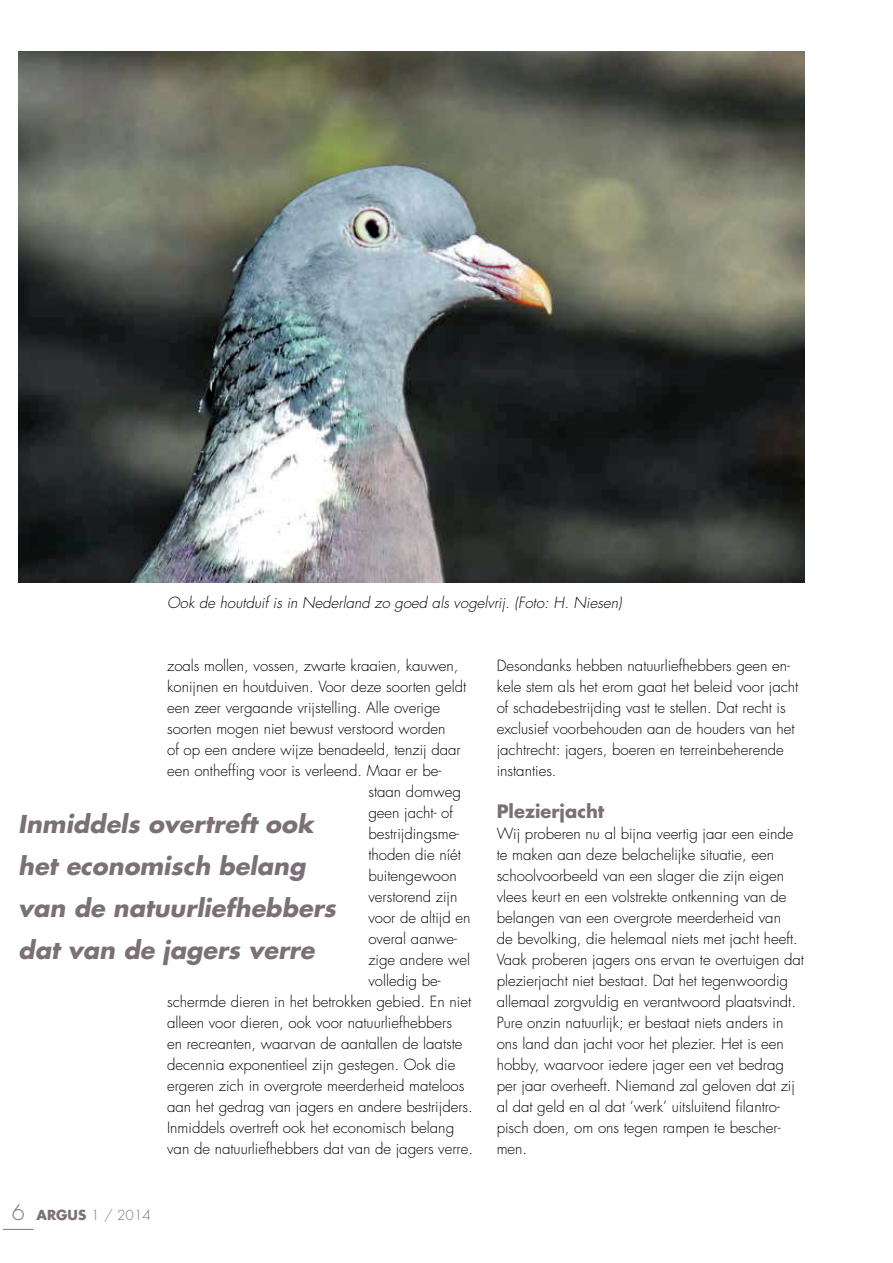
<style>
.page{position:relative;width:893px;height:1263px;background:#fff}
.page>*{position:absolute;margin:0;border:0;box-sizing:border-box;transform-origin:0 0}
.t1{font:italic 700 24px/42px "Futura Std";color:#7b7075}
.t2{font:700 18px "Futura Std";color:#7b7075}
.t3{font:300 15px/21px "Futura Std";color:#000}
.t4{font:italic 300 15px "Futura Std";color:#000}
.t5{font:300 13.5px "Futura Std";color:#7b7075}
.s1{font-size:21px}
.s2{font-weight:700}
</style>
<div class="page">
<hr style="left:3px;top:1229px;width:31px;height:1px;background:#7b7075">
<img style="left:18px;top:51px;width:787px;height:532px">
<p class="t4" style="left:167px;top:594px;width:456px">Ook de houtduif is in Nederland zo goed als vogelvrij. (Foto: H. Niesen)</p>
<p class="t3" style="left:167px;top:656px;width:293px">zoals mollen, vossen, zwarte kraaien, kauwen,</p>
<p class="t3" style="left:167px;top:677px;width:301px">konijnen en houtduiven. Voor deze soorten geldt</p>
<p class="t3" style="left:167px;top:698px;width:275px">een zeer vergaande vrijstelling. Alle overige</p>
<p class="t3" style="left:167px;top:719px;width:280px">soorten mogen niet bewust verstoord worden</p>
<p class="t3" style="left:167px;top:740px;width:295px">of op een andere wijze benadeeld, tenzij daar</p>
<p class="t3" style="left:167px;top:761px;width:276px">een ontheffing voor is verleend. Maar er be-</p>
<p class="t3" style="left:368px;top:782px;width:94px">staan domweg</p>
<p class="t3" style="left:368px;top:803px;width:86px">geen jacht- of</p>
<p class="t3" style="left:368px;top:824px;width:92px">bestrijdingsme-</p>
<p class="t3" style="left:368px;top:845px;width:94px">thoden die níét</p>
<p class="t3" style="left:368px;top:866px;width:90px">buitengewoon</p>
<p class="t3" style="left:368px;top:887px;width:91px">verstorend zijn</p>
<p class="t3" style="left:368px;top:908px;width:104px">voor de altijd en</p>
<p class="t3" style="left:368px;top:929px;width:90px">overal aanwe-</p>
<p class="t3" style="left:368px;top:950px;width:103px">zige andere wel</p>
<p class="t3" style="left:368px;top:971px;width:74px">volledig be-</p>
<p class="t3" style="left:167px;top:992px;width:306px">schermde dieren in het betrokken gebied. En niet</p>
<p class="t3" style="left:167px;top:1013px;width:286px">alleen voor dieren, ook voor natuurliefhebbers</p>
<p class="t3" style="left:167px;top:1034px;width:297px">en recreanten, waarvan de aantallen de laatste</p>
<p class="t3" style="left:167px;top:1055px;width:290px">decennia exponentieel zijn gestegen. Ook die</p>
<p class="t3" style="left:167px;top:1076px;width:299px">ergeren zich in overgrote meerderheid mateloos</p>
<p class="t3" style="left:167px;top:1097px;width:307px">aan het gedrag van jagers en andere bestrijders.</p>
<p class="t3" style="left:167px;top:1118px;width:289px">Inmiddels overtreft ook het economisch belang</p>
<p class="t3" style="left:167px;top:1139px;width:307px">van de natuurliefhebbers dat van de jagers verre.</p>
<h1 class="t1" style="left:18px;top:803px;width:319px">Inmiddels overtreft ook het economisch belang van de natuurliefhebbers dat van de jagers verre</h1>
<p class="t5" style="left:12px;top:1206px;width:140px"><span class="s1">6</span> <span class="s2">ARGUS</span> 1 / 2014</p>
<p class="t3" style="left:497px;top:656px;width:303px">Desondanks hebben natuurliefhebbers geen en&shy;kele stem als het erom gaat het beleid voor jacht of schadebestrijding vast te stellen. Dat recht is exclusief voorbehouden aan de houders van het jachtrecht: jagers, boeren en terreinbeherende instanties.</p>
<p class="t2" style="left:497px;top:800px;width:109px">Plezierjacht</p>
<p class="t3" style="left:497px;top:824px;width:309px">Wij proberen nu al bijna veertig jaar een einde te maken aan deze belachelijke situatie, een schoolvoorbeeld van een slager die zijn eigen vlees keurt en een volstrekte ontkenning van de belangen van een overgrote meerderheid van<br>de bevolking, die helemaal niets met jacht heeft.<br>Vaak proberen jagers ons ervan te overtuigen dat plezierjacht niet bestaat. Dat het tegenwoordig allemaal zorgvuldig en verantwoord plaatsvindt.<br>Pure onzin natuurlijk; er bestaat niets anders in ons land dan jacht voor het plezier. Het is een hobby, waarvoor iedere jager een vet bedrag per jaar overheeft. Niemand zal geloven dat zij al dat geld en al dat ‘werk’ uitsluitend filantro&shy;pisch doen, om ons tegen rampen te bescher&shy;men.</p>
</div>
